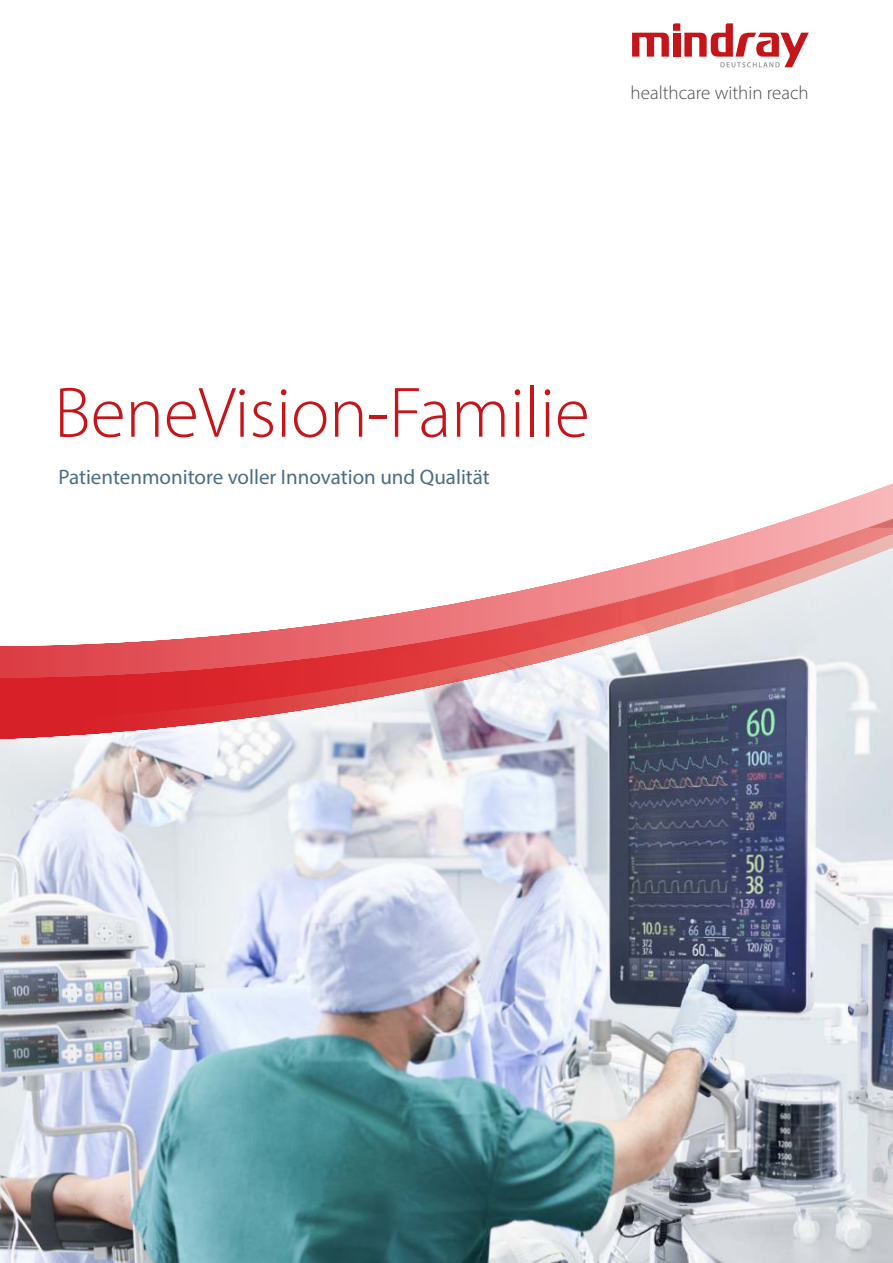
<style>
.page{position:relative;width:893px;height:1263px;background:#fff}
.page>*{position:absolute;margin:0;border:0;box-sizing:border-box;transform-origin:0 0}
.t1{font:300 72px "Myriad Pro";color:#c4151b}
.t2{font:21px "Myriad Pro";color:#4b6d83}
.t3{font:300 19.05px "Myriad Pro";color:#4c4c4e}
</style>
<div class="page">
<img style="left:0;top:806px;width:893px;height:457px">
<svg style="left:0;top:483px;width:893px;height:323px"></svg>
<img style="left:0;top:648px;width:383px;height:91px">
<img style="left:0;top:616px;width:375px;height:107px">
<svg style="left:632px;top:23px;width:177px;height:44px"></svg>
<p class="t3" style="left:631px;top:83px;width:180px">healthcare within reach</p>
<h1 class="t1" style="left:54px;top:379px;width:537px">BeneVision-Familie</h1>
<p class="t2" style="left:58px;top:469px;width:433px">Patientenmonitore voller Innovation und Qualität</p>
</div>
